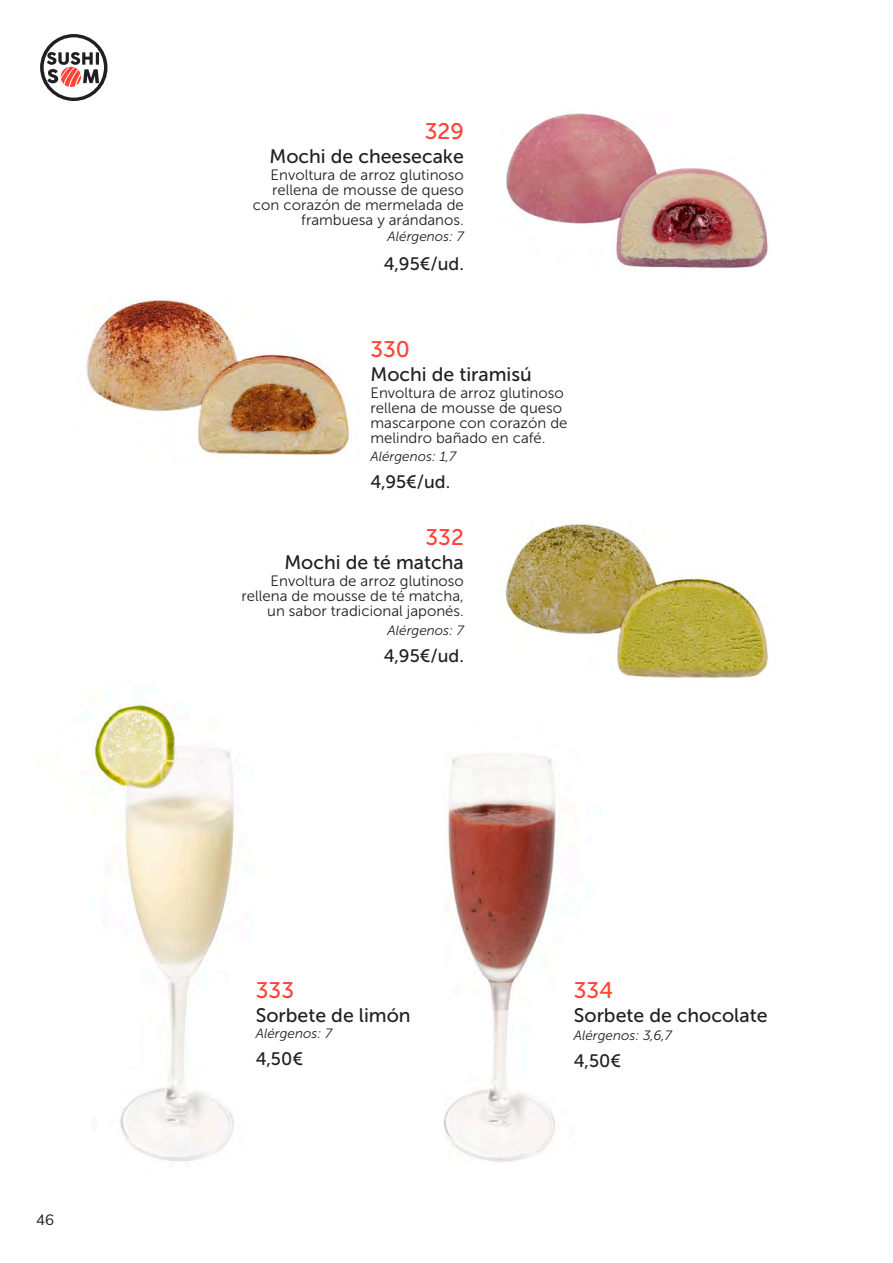
<style>
.page{position:relative;width:893px;height:1263px;background:#fff}
.page>*{position:absolute;margin:0;border:0;box-sizing:border-box;transform-origin:0 0}
.t1{font:22.5px "Museo Sans 500";color:#ff4338}
.t2{font:19.5px "Museo Sans 500";color:#231f20}
.t3{font:18px "Museo Sans 500";color:#231f20}
.t4{font:15px/15px "Museo Sans 300";color:#231f20;text-align:right}
.t5{font:15px "Nunito Sans";color:#231f20}
.t6{font:italic 13.5px "Museo Sans 300";color:#231f20}
</style>
<div class="page">
<svg style="left:40px;top:34px;width:68px;height:67px"></svg>
<img style="left:86px;top:300px;width:264px;height:156px">
<img style="left:505px;top:519px;width:264px;height:160px">
<img style="left:506px;top:113px;width:262px;height:155px">
<img style="left:94px;top:702px;width:140px;height:459px">
<img style="left:443px;top:753px;width:113px;height:409px">
<p class="t5" style="left:36px;top:1209px;width:19px">46</p>
<h1 class="t1" style="left:425px;top:119px;width:41px">329</h1>
<h2 class="t2" style="left:269px;top:145px;width:196px">Mochi de cheesecake</h2>
<p class="t4" style="left:253px;top:167px;width:212px">Envoltura de arroz glutinoso rellena de mousse de queso con corazón de mermelada de frambuesa y arándanos.</p>
<p class="t6" style="left:388px;top:229px;width:78px">Alérgenos: 7</p>
<p class="t3" style="left:384px;top:254px;width:81px">4,95€/ud.</p>
<h1 class="t1" style="left:370px;top:336px;width:41px">330</h1>
<h2 class="t2" style="left:370px;top:363px;width:163px">Mochi de tiramisú</h2>
<p class="t4" style="left:370px;top:385px;width:199px;text-align:left">Envoltura de arroz glutinoso rellena de mousse de queso mascarpone con corazón de melindro bañado en café.</p>
<p class="t6" style="left:370px;top:449px;width:87px">Alérgenos: 1,7</p>
<p class="t3" style="left:370px;top:472px;width:81px">4,95€/ud.</p>
<h1 class="t1" style="left:425px;top:525px;width:40px">332</h1>
<h2 class="t2" style="left:284px;top:552px;width:181px">Mochi de té matcha</h2>
<p class="t4" style="left:242px;top:574px;width:224px">Envoltura de arroz glutinoso rellena de mousse de té matcha, un sabor tradicional japonés.</p>
<p class="t6" style="left:388px;top:623px;width:78px">Alérgenos: 7</p>
<p class="t3" style="left:384px;top:646px;width:81px">4,95€/ud.</p>
<h1 class="t1" style="left:256px;top:977px;width:40px">333</h1>
<h2 class="t2" style="left:256px;top:1004px;width:156px">Sorbete de limón</h2>
<p class="t6" style="left:256px;top:1026px;width:78px">Alérgenos: 7</p>
<p class="t3" style="left:256px;top:1049px;width:49px">4,50€</p>
<h1 class="t1" style="left:574px;top:977px;width:41px">334</h1>
<h2 class="t2" style="left:574px;top:1004px;width:195px">Sorbete de chocolate</h2>
<p class="t6" style="left:574px;top:1028px;width:99px">Alérgenos: 3,6,7</p>
<p class="t3" style="left:574px;top:1051px;width:49px">4,50€</p>
</div>
